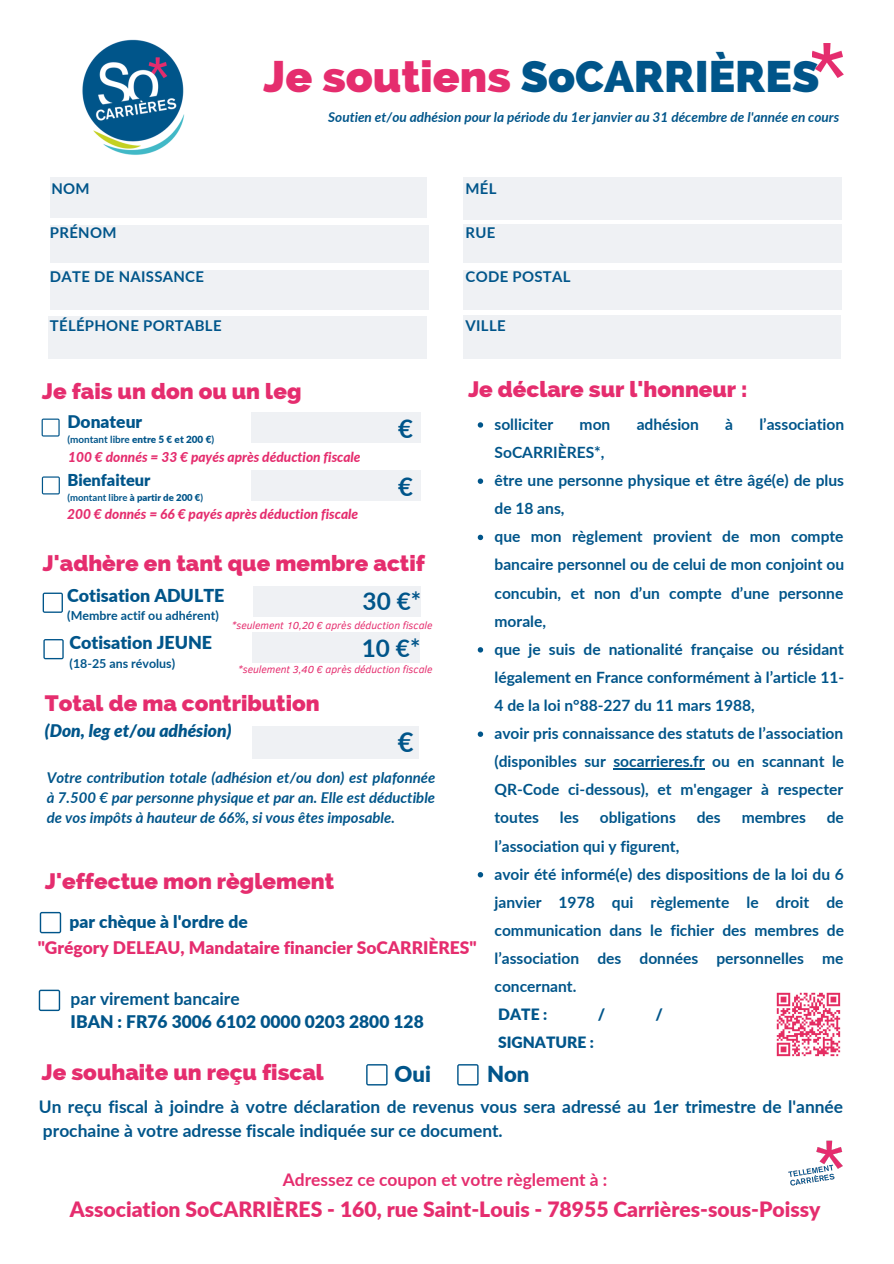
<style>
.page{position:relative;width:894px;height:1264px;background:#fff}
.page>*{position:absolute;margin:0;border:0;box-sizing:border-box;transform-origin:0 0}
.t1{font:800 44.25px "Raleway";color:#00558a}
.t2{font:700 27.3px "Lato";color:#00558a}
.t3{font:700 25.8px "Lato";color:#00558a}
.t4{font:700 24.3px/46.5px "Lato";color:#00558a}
.t5{font:800 22.35px "Raleway";color:#e52d6e}
.t6{font:900 22.05px "Lato";color:#00558a}
.t7{font:900 21.15px "Lato";color:#e52d6e}
.t8{font:900 17.85px "Lato";color:#00558a}
.t9{font:700 17.4px/23.1px "Lato";color:#00558a}
.t10{font:900 17.4px "Lato";color:#00558a}
.t11{font:900 17.4px "Lato";color:#e52d6e}
.t12{font:700 17.4px "Lato";color:#e52d6e}
.t13{font:italic 900 17.4px "Lato";color:#00558a}
.t14{font:900 16.35px "Lato";color:#00558a}
.t15{font:700 15.6px/28px "Lato";color:#00558a}
.t16{font:900 15.6px "Lato";color:#00558a}
.t17{font:italic 700 14.85px/19.8px "Lato";color:#00558a;text-align:justify}
.t18{font:700 14.85px "Lato";letter-spacing:.02em;color:#00558a}
.t19{font:italic 800 13.65px "Lato";color:#e52d6e}
.t20{font:italic 700 13.65px "Lato";color:#00558a}
.t21{font:700 12.45px "Lato";color:#00558a}
.t22{font:italic 10.35px "Clear Sans";color:#e52d6e}
.t23{font:700 9.9px "Lato";color:#00558a}
.t24{font:700 9.6px "Lato";color:#00558a}
.s1{color:#e52d6e}
.s2{font-weight:900}
</style>
<div class="page">
<svg style="left:477px;top:422px;width:6px;height:5px"></svg>
<svg style="left:477px;top:478px;width:6px;height:6px"></svg>
<svg style="left:477px;top:534px;width:6px;height:6px"></svg>
<svg style="left:477px;top:647px;width:6px;height:5px"></svg>
<svg style="left:477px;top:731px;width:6px;height:6px"></svg>
<hr style="left:613px;top:768px;width:91px;height:1px;background:#00558a">
<svg style="left:477px;top:872px;width:6px;height:5px"></svg>
<div style="left:50px;top:177px;width:376px;height:41px;background:#eff1f4"></div>
<div style="left:50px;top:225px;width:378px;height:37px;background:#eff1f4"></div>
<div style="left:50px;top:270px;width:378px;height:40px;background:#eff1f4"></div>
<div style="left:463px;top:177px;width:378px;height:42px;background:#eff1f4"></div>
<div style="left:48px;top:316px;width:379px;height:42px;background:#eff1f4"></div>
<div style="left:463px;top:224px;width:378px;height:39px;background:#eff1f4"></div>
<div style="left:463px;top:270px;width:378px;height:40px;background:#eff1f4"></div>
<div style="left:463px;top:315px;width:377px;height:43px;background:#eff1f4"></div>
<div style="left:251px;top:412px;width:169px;height:31px;background:#eff1f4"></div>
<div style="left:251px;top:470px;width:169px;height:31px;background:#eff1f4"></div>
<svg style="left:42px;top:418px;width:18px;height:18px"></svg>
<svg style="left:42px;top:476px;width:18px;height:18px"></svg>
<div style="left:252px;top:632px;width:168px;height:30px;background:#eff1f4"></div>
<svg style="left:43px;top:592px;width:20px;height:21px"></svg>
<svg style="left:43px;top:639px;width:21px;height:20px"></svg>
<div style="left:253px;top:586px;width:167px;height:31px;background:#eff1f4"></div>
<div style="left:252px;top:726px;width:167px;height:33px;background:#eff1f4"></div>
<svg style="left:366px;top:1064px;width:21px;height:21px"></svg>
<svg style="left:40px;top:911px;width:21px;height:22px"></svg>
<svg style="left:39px;top:989px;width:21px;height:22px"></svg>
<svg style="left:457px;top:1064px;width:21px;height:21px"></svg>
<img style="left:812px;top:43px;width:31px;height:34px">
<img style="left:788px;top:1140px;width:55px;height:45px">
<img style="left:776px;top:992px;width:65px;height:65px">
<img style="left:82px;top:39px;width:103px;height:116px">
<p class="t18" style="left:51px;top:179px;width:40px">NOM</p>
<p class="t18" style="left:50px;top:224px;width:68px">PRÉNOM</p>
<p class="t18" style="left:50px;top:268px;width:155px">DATE DE NAISSANCE</p>
<p class="t18" style="left:50px;top:316px;width:173px">TÉLÉPHONE PORTABLE</p>
<h1 class="t1" style="left:263px;top:51px;width:557px"><span class="s1">Je soutiens</span> SoCARRIÈRES</h1>
<p class="t20" style="left:328px;top:108px;width:512px">Soutien et/ou adhésion pour la période du 1er janvier au 31 décembre de l'année en cours</p>
<p class="t18" style="left:465px;top:179px;width:32px">MÉL</p>
<p class="t18" style="left:465px;top:224px;width:31px">RUE</p>
<p class="t18" style="left:465px;top:268px;width:106px">CODE POSTAL</p>
<p class="t18" style="left:465px;top:316px;width:41px">VILLE</p>
<h3 class="t5" style="left:42px;top:378px;width:261px">Je fais un don ou un leg</h3>
<h3 class="t5" style="left:468px;top:376px;width:281px">Je déclare sur l'honneur :</h3>
<p class="t10" style="left:67px;top:410px;width:76px">Donateur</p>
<p class="t23" style="left:67px;top:433px;width:148px">(montant libre <span class="s2">entre 5 € et 200 €</span>)</p>
<p class="t14" style="left:67px;top:470px;width:85px">Bienfaiteur</p>
<p class="t24" style="left:67px;top:491px;width:137px">(montant libre <span class="s2">à partir de 200 €</span>)</p>
<p class="t19" style="left:68px;top:448px;width:294px">100 € donnés = 33 € payés après déduction fiscale</p>
<p class="t19" style="left:67px;top:505px;width:292px">200 € donnés = 66 € payés après déduction fiscale</p>
<h3 class="t3" style="left:398px;top:412px;width:16px">€</h3>
<h3 class="t3" style="left:398px;top:470px;width:16px">€</h3>
<h3 class="t5" style="left:43px;top:550px;width:383px">J'adhère en tant que membre actif</h3>
<p class="t8" style="left:67px;top:584px;width:159px">Cotisation ADULTE</p>
<p class="t21" style="left:67px;top:608px;width:153px">(Membre actif ou adhérent)</p>
<p class="t8" style="left:70px;top:631px;width:144px">Cotisation JEUNE</p>
<p class="t21" style="left:70px;top:655px;width:107px">(18-25 ans révolus)</p>
<h3 class="t4" style="left:361px;top:577px;width:61px">30 €*<br>10 €*</h3>
<p class="t22" style="left:232px;top:618px;width:202px">*seulement 10,20 € après déduction fiscale</p>
<p class="t22" style="left:238px;top:661px;width:196px">*seulement 3,40 € après déduction fiscale</p>
<h3 class="t5" style="left:45px;top:689px;width:276px">Total de ma contribution</h3>
<p class="t13" style="left:45px;top:719px;width:188px">(Don, leg et/ou adhésion)</p>
<p class="t17" style="left:47px;top:767px;width:390px">Votre contribution totale (adhésion et/ou don) est plafonnée à 7.500 € par personne physique et par an. Elle est déductible de vos impôts à hauteur de 66%, si vous êtes imposable.</p>
<h2 class="t2" style="left:397px;top:725px;width:17px">€</h2>
<h3 class="t5" style="left:45px;top:867px;width:290px">J'effectue mon règlement</h3>
<p class="t10" style="left:70px;top:910px;width:180px">par chèque à l'ordre de</p>
<p class="t11" style="left:38px;top:936px;width:440px">"Grégory DELEAU, Mandataire financier SoCARRIÈRES"</p>
<p class="t9" style="left:71px;top:986px;width:170px">par virement bancaire</p>
<p class="t10" style="left:71px;top:1011px;width:354px">IBAN : FR76 3006 6102 0000 0203 2800 128</p>
<p class="t15" style="left:494px;top:410px;width:60px">solliciter</p>
<p class="t15" style="left:579px;top:410px;width:32px">mon</p>
<p class="t15" style="left:636px;top:410px;width:64px">adhésion</p>
<p class="t15" style="left:725px;top:410px;width:9px">à</p>
<p class="t15" style="left:759px;top:410px;width:86px">l’association</p>
<p class="t15" style="left:494px;top:438px;width:351px">SoCARRIÈRES*,<br>être une personne physique et être âgé(e) de plus de 18 ans,<br>que mon règlement provient de mon compte bancaire personnel ou de celui de mon conjoint ou concubin, et non d’un compte d’une personne morale,<br>que je suis de nationalité française ou résidant légalement en France conformément à l’article 11- 4 de la loi n°88-227 du 11 mars 1988,<br>avoir pris connaissance des statuts de l’association (disponibles sur socarrieres.fr ou en scannant le QR-Code ci-dessous), et m'engager à respecter toutes</p>
<p class="t15" style="left:559px;top:803px;width:21px">les</p>
<p class="t15" style="left:599px;top:803px;width:78px">obligations</p>
<p class="t15" style="left:696px;top:803px;width:25px">des</p>
<p class="t15" style="left:741px;top:803px;width:66px">membres</p>
<p class="t15" style="left:826px;top:803px;width:19px">de</p>
<p class="t15" style="left:494px;top:831px;width:351px">l’association qui y figurent,<br>avoir été informé(e) des dispositions de la loi du 6 janvier 1978 qui règlemente le droit de communication dans le fichier des membres de l’association des données personnelles me concernant.</p>
<p class="t16" style="left:498px;top:1004px;width:51px">DATE :</p>
<p class="t16" style="left:597px;top:1004px;width:9px">/</p>
<p class="t16" style="left:655px;top:1004px;width:9px">/</p>
<p class="t16" style="left:498px;top:1032px;width:97px">SIGNATURE :</p>
<h3 class="t5" style="left:42px;top:1058px;width:284px">Je souhaite un reçu fiscal</h3>
<h3 class="t6" style="left:394px;top:1060px;width:38px">Oui</h3>
<h3 class="t6" style="left:487px;top:1060px;width:44px">Non</h3>
<p class="t9" style="left:39px;top:1095px;width:805px">Un reçu fiscal à joindre à votre déclaration de revenus vous sera adressé au 1er trimestre de l'année prochaine à votre adresse fiscale indiquée sur ce document.</p>
<p class="t12" style="left:283px;top:1168px;width:326px">Adressez ce coupon et votre règlement à :</p>
<h3 class="t7" style="left:70px;top:1196px;width:752px">Association SoCARRIÈRES - 160, rue Saint-Louis - 78955 Carrières-sous-Poissy</h3>
</div>
